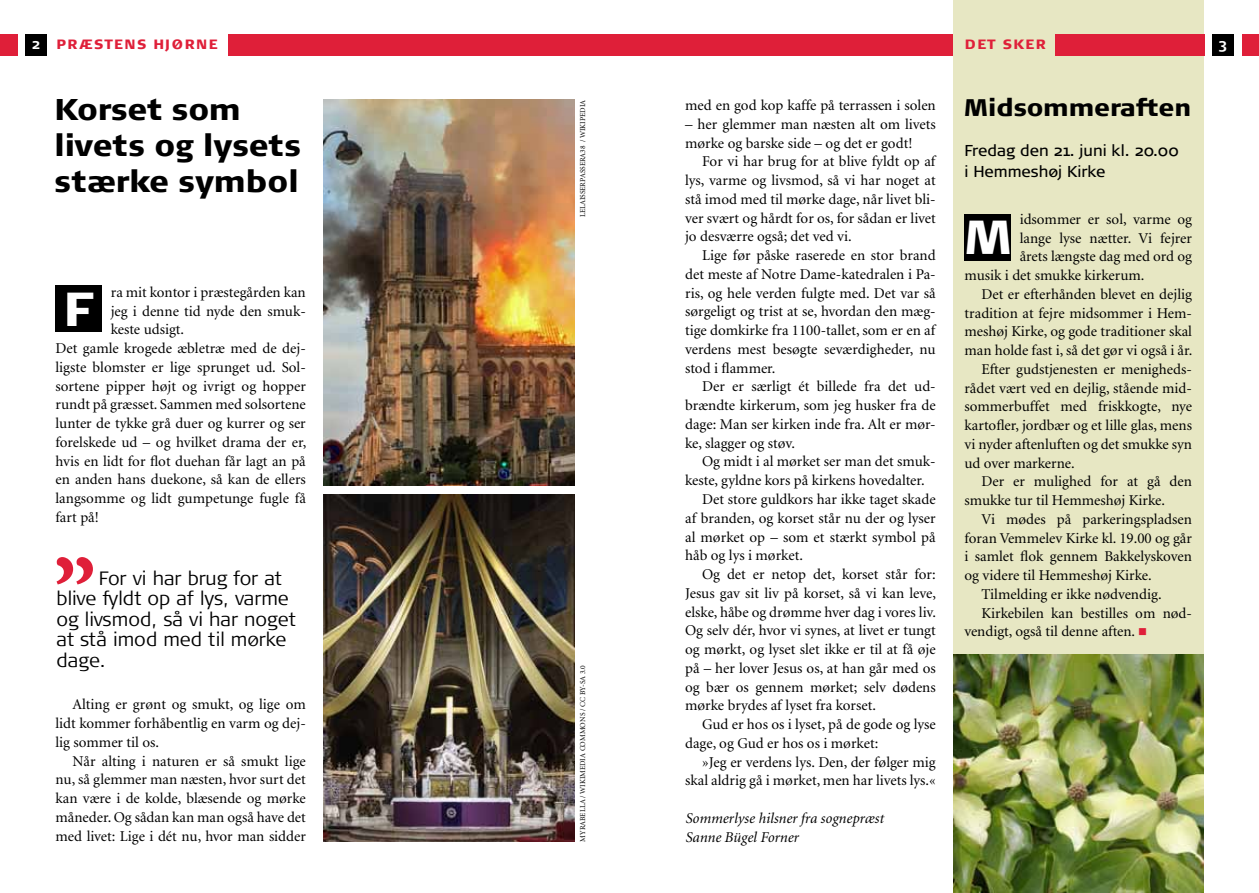
<style>
.page{position:relative;width:1259px;height:893px;background:#fff}
.page>*{position:absolute;margin:0;border:0;box-sizing:border-box;transform-origin:0 0}
.t1{font:900 47.7px "Signa OT";color:#fff}
.t2{font:900 30px/36px "Signa OT";letter-spacing:-.01em;color:#000}
.t3{font:900 24px "Signa OT";color:#000}
.t4{font:300 19.2px/20.5px "Signa OT";color:#000}
.t5{font:15.75px/21px "Signa OT";color:#000}
.t6{font:15px/18.8px "Minion";color:#000;text-align:justify}
.t7{font:italic 15px/18.8px "Minion";color:#000}
.t8{font:700 15px "Signa OT";color:#fff}
.t9{font:900 13.5px "Signa OT";letter-spacing:.11em;color:#df1f39}
.t10{font:7.5px "Minion";color:#000}
.s1{font-weight:700;font-size:15px;color:#fff}
.s2{color:#df1f39}
</style>
<div class="page">
<div style="left:1242px;top:34px;width:17px;height:21px;background:#df1f39"></div>
<div style="left:25px;top:34px;width:22px;height:21px;background:#000"></div>
<div style="left:0;top:34px;width:17px;height:21px;background:#df1f39"></div>
<div style="left:953px;top:0;width:250px;height:893px;background:#e7e7c3"></div>
<div style="left:1212px;top:34px;width:21px;height:21px;background:#000"></div>
<div style="left:629px;top:34px;width:324px;height:21px;background:#df1f39"></div>
<div style="left:228px;top:34px;width:401px;height:21px;background:#df1f39"></div>
<div style="left:55px;top:286px;width:47px;height:46px;background:#000"></div>
<svg style="left:57px;top:557px;width:36px;height:27px"></svg>
<div style="left:964px;top:214px;width:47px;height:47px;background:#000"></div>
<img style="left:324px;top:100px;width:250px;height:385px">
<img style="left:324px;top:494px;width:250px;height:348px">
<img style="left:953px;top:654px;width:250px;height:239px">
<div style="left:1054px;top:34px;width:150px;height:21px;background:#df1f39"></div>
<p class="t9" style="left:32px;top:36px;width:187px"><span class="s1">2</span> Præstens hjørne</p>
<p class="t8" style="left:1218px;top:35px;width:10px">3</p>
<p class="t9" style="left:965px;top:36px;width:11px">DET</p>
<p class="t9" style="left:1002px;top:36px;width:12px">SKER</p>
<h2 class="t2" style="left:54px;top:91px;width:248px">Korset som livets og lysets stærke symbol</h2>
<p class="t6" style="left:111px;top:283px;width:197px">ra mit kontor i præstegården kan</p>
<p class="t6" style="left:111px;top:302px;width:197px">jeg i denne tid nyde den smuk-</p>
<p class="t6" style="left:111px;top:321px;width:75px">keste udsigt.</p>
<p class="t6" style="left:56px;top:340px;width:252px">Det gamle krogede æbletræ med de dej-</p>
<p class="t6" style="left:56px;top:358px;width:252px">ligste blomster er lige sprunget ud. Sol-</p>
<p class="t6" style="left:56px;top:377px;width:252px">sortene pipper højt og ivrigt og hopper</p>
<p class="t6" style="left:56px;top:396px;width:252px">rundt på græsset. Sammen med solsortene</p>
<p class="t6" style="left:56px;top:415px;width:252px">lunter de tykke grå duer og kurrer og ser</p>
<p class="t6" style="left:56px;top:433px;width:252px">forelskede ud – og hvilket drama der er,</p>
<p class="t6" style="left:56px;top:452px;width:252px">hvis en lidt for flot duehan får lagt an på</p>
<p class="t6" style="left:56px;top:471px;width:252px">en anden hans duekone, så kan de ellers</p>
<p class="t6" style="left:56px;top:490px;width:252px">langsomme og lidt gumpetunge fugle få</p>
<p class="t6" style="left:56px;top:508px;width:45px">fart på!</p>
<h1 class="t1" style="left:64px;top:279px;width:33px">F</h1>
<p class="t4" style="left:57px;top:568px;width:241px;text-indent:42px">For vi har brug for at blive fyldt op af lys, varme og livsmod, så vi har noget at stå imod med til mørke dage.</p>
<p class="t6" style="left:56px;top:696px;width:252px;text-indent:17px">Alting er grønt og smukt, og lige om lidt kommer forhåbentlig en varm og dej&shy;lig sommer til os.</p>
<p class="t6" style="left:56px;top:752px;width:252px;text-indent:17px">Når alting i naturen er så smukt lige nu, så glemmer man næsten, hvor surt det kan være i de kolde, blæsende og mørke måneder. Og sådan kan man også have det med livet: Lige i dét nu, hvor man sidder</p>
<p class="t10" style="left:579px;top:217px;width:117px;rotate:-90deg">LeLaisserPasserA38 / Wikipedia</p>
<p class="t10" style="left:579px;top:841px;width:178px;rotate:-90deg">Myrabella / Wikimedia Commons / CC BY-SA 3.0</p>
<p class="t6" style="left:685px;top:97px;width:252px">med en god kop kaffe på terrassen i solen</p>
<p class="t6" style="left:685px;top:115px;width:252px">– her glemmer man næsten alt om livets mørke og barske side – og det er godt!</p>
<p class="t6" style="left:685px;top:153px;width:252px;text-indent:17px">For vi har brug for at blive fyldt op af lys, varme og livsmod, så vi har noget at stå imod med til mørke dage, når livet bli&shy;ver svært og hårdt for os, for sådan er livet jo desværre også; det ved vi.</p>
<p class="t6" style="left:685px;top:247px;width:252px;text-indent:17px">Lige før påske raserede en stor brand det meste af Notre Dame-katedralen i Pa&shy;ris, og hele verden fulgte med. Det var så sørgeligt og trist at se, hvordan den mæg&shy;tige domkirke fra 1100-tallet, som er en af verdens mest besøgte seværdigheder, nu stod i flammer.</p>
<p class="t6" style="left:685px;top:378px;width:252px;text-indent:17px">Der er særligt ét billede fra det ud&shy;brændte kirkerum, som jeg husker fra de dage: Man ser kirken inde fra. Alt er mør&shy;ke, slagger og støv.</p>
<p class="t6" style="left:702px;top:453px;width:235px">Og midt i al mørket ser man det smuk-</p>
<p class="t6" style="left:685px;top:472px;width:241px">keste, gyldne kors på kirkens hovedalter.</p>
<p class="t6" style="left:702px;top:490px;width:235px">Det store guldkors har ikke taget skade</p>
<p class="t6" style="left:685px;top:509px;width:252px">af branden, og korset står nu der og lyser</p>
<p class="t6" style="left:685px;top:528px;width:252px">al mørket op – som et stærkt symbol på</p>
<p class="t6" style="left:685px;top:547px;width:119px">håb og lys i mørket.</p>
<p class="t6" style="left:702px;top:565px;width:235px">Og det er netop det, korset står for:</p>
<p class="t6" style="left:685px;top:584px;width:252px">Jesus gav sit liv på korset, så vi kan leve,</p>
<p class="t6" style="left:685px;top:603px;width:252px">elske, håbe og drømme hver dag i vores liv.</p>
<p class="t6" style="left:685px;top:622px;width:252px">Og selv dér, hvor vi synes, at livet er tungt</p>
<p class="t6" style="left:685px;top:640px;width:252px">og mørkt, og lyset slet ikke er til at få øje</p>
<p class="t6" style="left:685px;top:659px;width:252px">på – her lover Jesus os, at han går med os</p>
<p class="t6" style="left:685px;top:678px;width:252px">og bær os gennem mørket; selv dødens</p>
<p class="t6" style="left:685px;top:697px;width:192px">mørke brydes af lyset fra korset.</p>
<p class="t6" style="left:702px;top:715px;width:235px">Gud er hos os i lyset, på de gode og lyse</p>
<p class="t6" style="left:685px;top:734px;width:195px">dage, og Gud er hos os i mørket:</p>
<p class="t6" style="left:702px;top:753px;width:235px">»Jeg er verdens lys. Den, der følger mig</p>
<p class="t6" style="left:685px;top:772px;width:252px">skal aldrig gå i mørket, men har livets lys.«</p>
<p class="t7" style="left:685px;top:809px;width:200px">Sommerlyse hilsner fra sognepræst<br>Sanne Bügel Forner</p>
<h3 class="t3" style="left:964px;top:93px;width:228px">Midsommeraften</h3>
<p class="t5" style="left:964px;top:140px;width:215px">Fredag den 21. juni kl. 20.00 i Hemmeshøj Kirke</p>
<p class="t6" style="left:1019px;top:210px;width:174px">idsommer er sol, varme og</p>
<p class="t6" style="left:1019px;top:229px;width:174px">lange lyse nætter. Vi fejrer</p>
<p class="t6" style="left:1019px;top:248px;width:174px">årets længste dag med ord og</p>
<p class="t6" style="left:964px;top:266px;width:182px">musik i det smukke kirkerum.</p>
<p class="t6" style="left:981px;top:285px;width:212px">Det er efterhånden blevet en dejlig</p>
<p class="t6" style="left:964px;top:304px;width:229px">tradition at fejre midsommer i Hem-</p>
<p class="t6" style="left:964px;top:323px;width:229px">meshøj Kirke, og gode traditioner skal</p>
<p class="t6" style="left:964px;top:341px;width:229px">man holde fast i, så det gør vi også i år.</p>
<p class="t6" style="left:981px;top:360px;width:212px">Efter gudstjenesten er menigheds-</p>
<p class="t6" style="left:964px;top:379px;width:229px">rådet vært ved en dejlig, stående mid-</p>
<p class="t6" style="left:964px;top:398px;width:229px">sommerbuffet med friskkogte, nye</p>
<p class="t6" style="left:964px;top:416px;width:229px">kartofler, jordbær og et lille glas, mens</p>
<p class="t6" style="left:964px;top:435px;width:229px">vi nyder aftenluften og det smukke syn</p>
<p class="t6" style="left:964px;top:454px;width:112px">ud over markerne.</p>
<p class="t6" style="left:981px;top:473px;width:212px">Der er mulighed for at gå den</p>
<p class="t6" style="left:964px;top:491px;width:202px">smukke tur til Hemmeshøj Kirke.</p>
<p class="t6" style="left:981px;top:510px;width:212px">Vi mødes på parkeringspladsen</p>
<p class="t6" style="left:964px;top:529px;width:229px">foran Vemmelev Kirke kl. 19.00 og går</p>
<p class="t6" style="left:964px;top:548px;width:229px">i samlet flok gennem Bakkelyskoven</p>
<p class="t6" style="left:964px;top:566px;width:189px">og videre til Hemmeshøj Kirke.</p>
<p class="t6" style="left:981px;top:585px;width:182px">Tilmelding er ikke nødvendig.</p>
<p class="t6" style="left:981px;top:604px;width:212px">Kirkebilen kan bestilles om nød-</p>
<p class="t6" style="left:964px;top:623px;width:184px">vendigt, også til denne aften. <span class="s2">■</span></p>
<h1 class="t1" style="left:965px;top:207px;width:48px">M</h1>
</div>
